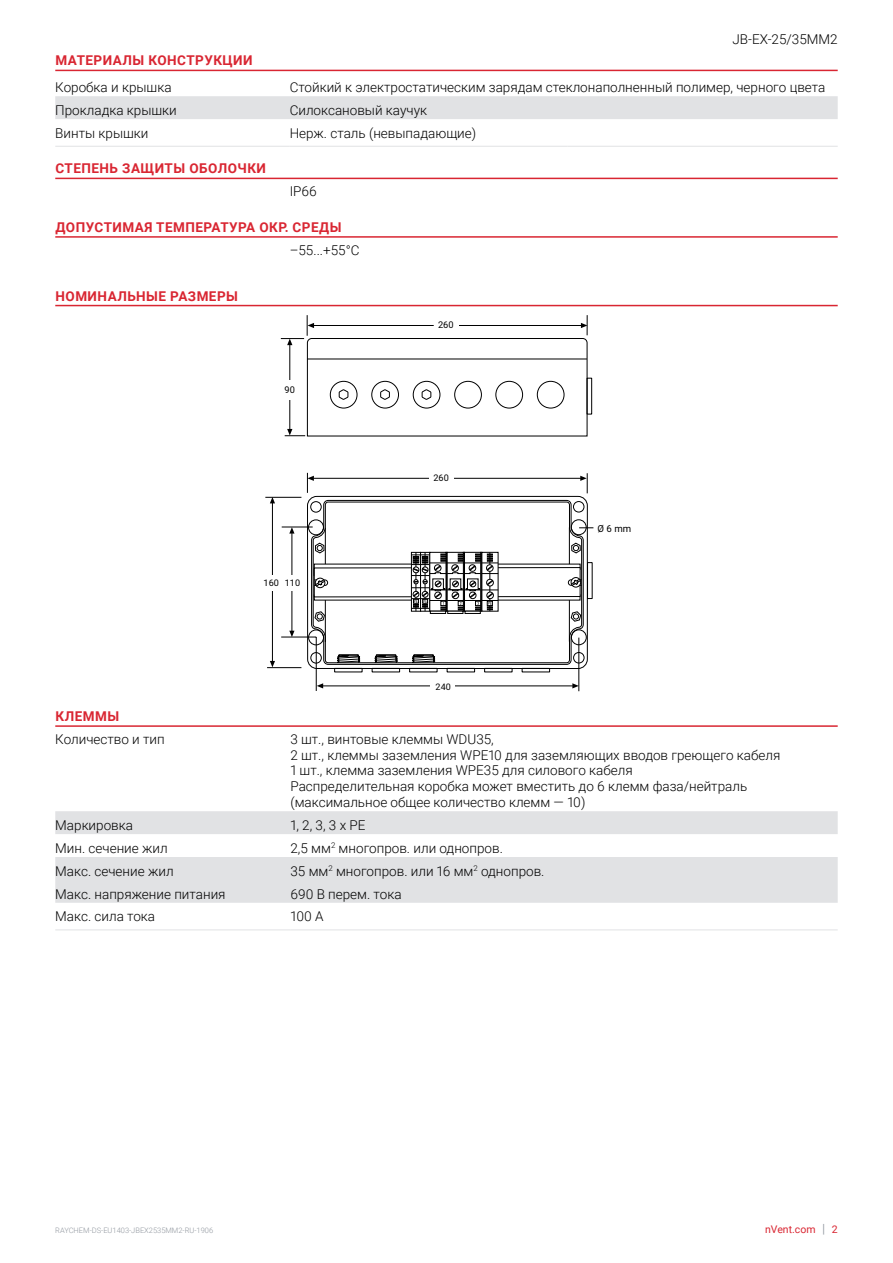
<style>
.page{position:relative;width:893px;height:1263px;background:#fff}
.page>*{position:absolute;margin:0;border:0;box-sizing:border-box;transform-origin:0 0}
.t1{font:300 13.5px/15.8px "Roboto";color:#000}
.t2{font:700 13.5px "Roboto";letter-spacing:.035em;color:#d92632}
.t3{font:10.5px "Roboto";color:#d92632}
.t4{font:9.6px "Roboto";color:#000}
.t5{font:9.3px "Roboto";color:#000}
.t6{font:9.15px "Roboto";color:#000}
.t7{font:9px "Roboto";color:#000}
.t8{font:300 7.5px "Roboto";color:#90969e}
.s1{font-size:12.6px;color:#90969e}
</style>
<div class="page">
<div style="left:55px;top:96px;width:783px;height:23px;background:#e1e2e4"></div>
<hr style="left:55px;top:146px;width:235px;height:1px;background:#e1e2e4">
<hr style="left:290px;top:146px;width:278px;height:1px;background:#e1e2e4">
<hr style="left:568px;top:146px;width:270px;height:1px;background:#e1e2e4">
<hr style="left:55px;top:70px;width:783px;height:1px;background:#d92632">
<hr style="left:55px;top:178px;width:783px;height:1px;background:#d92632">
<svg style="left:55px;top:811px;width:783px;height:92px;fill:#e1e2e4"></svg>
<hr style="left:55px;top:929px;width:235px;height:1px;background:#e1e2e4">
<hr style="left:290px;top:929px;width:298px;height:1px;background:#e1e2e4">
<hr style="left:588px;top:929px;width:250px;height:1px;background:#e1e2e4">
<hr style="left:55px;top:305px;width:783px;height:1px;background:#d92632">
<hr style="left:55px;top:236px;width:783px;height:2px;background:#d92632">
<hr style="left:290px;top:344px;width:1px;height:85px;background:#000">
<hr style="left:313px;top:325px;width:271px;height:1px;background:#000">
<svg style="left:581px;top:315px;width:7px;height:20px"></svg>
<svg style="left:281px;top:315px;width:33px;height:30px"></svg>
<svg style="left:433px;top:325px;width:26px;height:1px"></svg>
<svg style="left:307px;top:338px;width:280px;height:40px"></svg>
<hr style="left:292px;top:533px;width:1px;height:99px;background:#000">
<svg style="left:289px;top:631px;width:5px;height:6px"></svg>
<hr style="left:272px;top:503px;width:1px;height:159px;background:#000">
<svg style="left:270px;top:498px;width:5px;height:5px"></svg>
<svg style="left:270px;top:661px;width:5px;height:6px"></svg>
<hr style="left:322px;top:686px;width:251px;height:1px;background:#000">
<svg style="left:572px;top:683px;width:7px;height:5px"></svg>
<svg style="left:317px;top:683px;width:6px;height:5px"></svg>
<hr style="left:316px;top:637px;width:1px;height:54px;background:#000">
<hr style="left:282px;top:527px;width:31px;height:1px;background:#000">
<hr style="left:281px;top:637px;width:35px;height:1px;background:#000">
<hr style="left:267px;top:667px;width:34px;height:1px;background:#000">
<hr style="left:265px;top:497px;width:36px;height:1px;background:#000">
<div style="left:431px;top:676px;width:24px;height:20px;background:#fff"></div>
<div style="left:262px;top:575px;width:37px;height:16px;background:#fff"></div>
<hr style="left:579px;top:638px;width:1px;height:53px;background:#000">
<svg style="left:308px;top:621px;width:279px;height:42px"></svg>
<svg style="left:334px;top:654px;width:216px;height:18px"></svg>
<svg style="left:285px;top:378px;width:308px;height:243px"></svg>
<hr style="left:55px;top:725px;width:783px;height:2px;background:#d92632">
<p class="t1" style="left:732px;top:31px;width:107px">JB-EX-25/35МM2</p>
<p class="t2" style="left:56px;top:51px;width:199px">МАТЕРИАЛЫ КОНСТРУКЦИИ</p>
<p class="t1" style="left:55px;top:79px;width:118px">Коробка и крышка</p>
<p class="t1" style="left:290px;top:79px;width:537px">Стойкий к электростатическим зарядам стеклонаполненный полимер, черного цвета</p>
<p class="t1" style="left:55px;top:102px;width:123px">Прокладка крышки</p>
<p class="t1" style="left:290px;top:102px;width:139px">Силоксановый каучук</p>
<p class="t1" style="left:55px;top:125px;width:95px">Винты крышки</p>
<p class="t1" style="left:290px;top:125px;width:188px">Нерж. сталь (невыпадающие)</p>
<p class="t2" style="left:56px;top:159px;width:212px">СТЕПЕНЬ ЗАЩИТЫ ОБОЛОЧКИ</p>
<p class="t1" style="left:290px;top:183px;width:29px">IP66</p>
<p class="t2" style="left:56px;top:218px;width:287px">ДОПУСТИМАЯ ТЕМПЕРАТУРА ОКР. СРЕДЫ</p>
<p class="t1" style="left:290px;top:242px;width:71px">–55...+55°C</p>
<p class="t2" style="left:56px;top:286px;width:184px">НОМИНАЛЬНЫЕ РАЗМЕРЫ</p>
<p class="t5" style="left:438px;top:319px;width:17px">260</p>
<p class="t5" style="left:285px;top:383px;width:12px">90</p>
<p class="t6" style="left:264px;top:577px;width:38px">160 110</p>
<p class="t6" style="left:433px;top:472px;width:17px">260</p>
<p class="t7" style="left:436px;top:680px;width:17px">240</p>
<p class="t4" style="left:597px;top:521px;width:35px">Ø 6 mm</p>
<p class="t2" style="left:56px;top:707px;width:65px">КЛЕММЫ</p>
<p class="t1" style="left:55px;top:731px;width:111px">Количество и тип</p>
<p class="t1" style="left:290px;top:731px;width:491px">3 шт., винтовые клеммы WDU35,<br>2 шт., клеммы заземления WPE10 для заземляющих вводов греющего кабеля 1 шт., клемма заземления WPE35 для силового кабеля<br>Распределительная коробка может вместить до 6 клемм фаза/нейтраль (максимальное общее количество клемм — 10)</p>
<p class="t1" style="left:55px;top:817px;width:79px">Маркировка</p>
<p class="t1" style="left:290px;top:817px;width:77px">1, 2, 3, 3 x PE</p>
<p class="t1" style="left:55px;top:839px;width:114px">Мин. сечение жил</p>
<p class="t1" style="left:290px;top:839px;width:214px">2,5 мм<sup>2</sup> многопров. или однопров.</p>
<p class="t1" style="left:55px;top:862px;width:120px">Макс. сечение жил</p>
<p class="t1" style="left:290px;top:862px;width:256px">35 мм<sup>2</sup> многопров. или 16 мм<sup>2</sup> однопров.</p>
<p class="t1" style="left:55px;top:885px;width:172px">Макс. напряжение питания</p>
<p class="t1" style="left:290px;top:885px;width:113px">690 В перем. тока</p>
<p class="t1" style="left:55px;top:908px;width:101px">Макс. сила тока</p>
<p class="t1" style="left:290px;top:908px;width:35px">100 A</p>
<p class="t8" style="left:55px;top:1225px;width:159px">RAYCHEM-DS-EU1403-JBEX2535MM2-RU-1906</p>
<p class="t3" style="left:765px;top:1222px;width:74px">nVent.com <span class="s1">|</span> 2</p>
</div>
